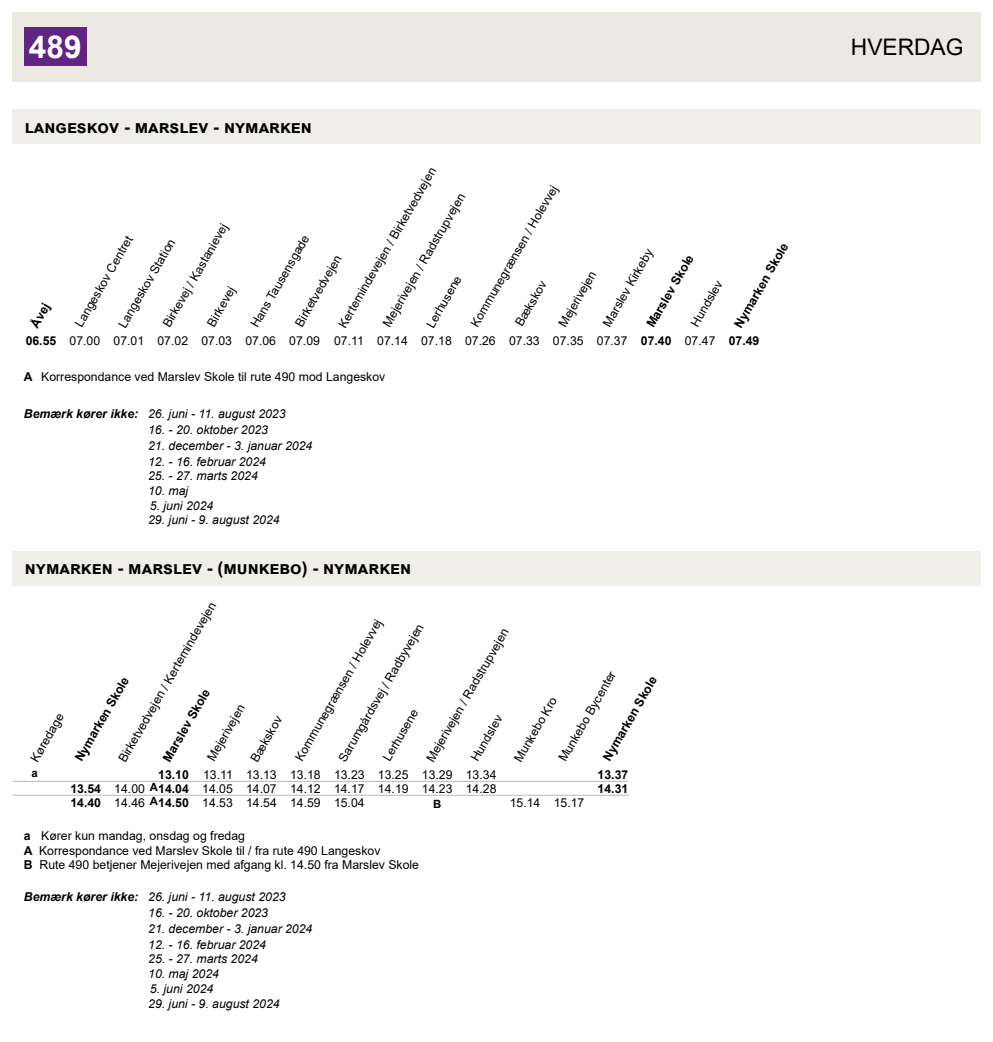
<style>
.page{position:relative;width:993px;height:1042px;background:#fff}
.page>*{position:absolute;margin:0;border:0;box-sizing:border-box;transform-origin:0 0}
.t1{font:700 31.5px "Arial";color:#fff}
.t2{font:22.75px "Arial";color:#000}
.t3{font:700 17.5px "Arial";color:#000}
.t4{font:12.25px/14.7px "Arial";color:#000}
.t5{font:italic 12.25px "Arial";color:#000}
.t6{font:700 12.25px "Arial";color:#000}
.t7{font:700 11.38px/14px "Arial";color:#000}
.s1{font-weight:700}
</style>
<div class="page">
<div style="left:12px;top:12px;width:968px;height:70px;background:#ece9e2"></div>
<div style="left:24px;top:27px;width:63px;height:39px;background:#602483"></div>
<div style="left:12px;top:109px;width:968px;height:35px;background:#f0eee8"></div>
<div style="left:12px;top:551px;width:968px;height:34px;background:#f0eee8"></div>
<hr style="left:12px;top:781px;width:45px;height:1px;background:#bdb7b0">
<svg style="left:57px;top:781px;width:13px;height:1px"></svg>
<hr style="left:70px;top:781px;width:31px;height:1px;background:#bdb7b0">
<svg style="left:101px;top:781px;width:13px;height:1px"></svg>
<hr style="left:114px;top:781px;width:31px;height:1px;background:#bdb7b0">
<svg style="left:145px;top:781px;width:13px;height:1px"></svg>
<hr style="left:158px;top:781px;width:31px;height:1px;background:#bdb7b0">
<svg style="left:189px;top:781px;width:13px;height:1px"></svg>
<hr style="left:202px;top:781px;width:31px;height:1px;background:#bdb7b0">
<svg style="left:233px;top:781px;width:13px;height:1px"></svg>
<hr style="left:246px;top:781px;width:31px;height:1px;background:#bdb7b0">
<svg style="left:277px;top:781px;width:12px;height:1px"></svg>
<hr style="left:289px;top:781px;width:31px;height:1px;background:#bdb7b0">
<svg style="left:320px;top:781px;width:13px;height:1px"></svg>
<hr style="left:333px;top:781px;width:31px;height:1px;background:#bdb7b0">
<svg style="left:364px;top:781px;width:13px;height:1px"></svg>
<hr style="left:377px;top:781px;width:31px;height:1px;background:#bdb7b0">
<svg style="left:408px;top:781px;width:13px;height:1px"></svg>
<hr style="left:421px;top:781px;width:31px;height:1px;background:#bdb7b0">
<svg style="left:452px;top:781px;width:13px;height:1px"></svg>
<hr style="left:465px;top:781px;width:31px;height:1px;background:#bdb7b0">
<svg style="left:496px;top:781px;width:13px;height:1px"></svg>
<hr style="left:509px;top:781px;width:31px;height:1px;background:#bdb7b0">
<svg style="left:540px;top:781px;width:13px;height:1px"></svg>
<hr style="left:553px;top:781px;width:31px;height:1px;background:#bdb7b0">
<svg style="left:584px;top:781px;width:13px;height:1px"></svg>
<hr style="left:597px;top:781px;width:31px;height:1px;background:#bdb7b0">
<hr style="left:12px;top:795px;width:45px;height:1px;background:#bdb7b0">
<svg style="left:57px;top:795px;width:13px;height:1px"></svg>
<hr style="left:70px;top:795px;width:31px;height:1px;background:#bdb7b0">
<svg style="left:101px;top:795px;width:13px;height:1px"></svg>
<hr style="left:114px;top:795px;width:31px;height:1px;background:#bdb7b0">
<svg style="left:145px;top:795px;width:13px;height:1px"></svg>
<hr style="left:158px;top:795px;width:31px;height:1px;background:#bdb7b0">
<svg style="left:189px;top:795px;width:13px;height:1px"></svg>
<hr style="left:202px;top:795px;width:31px;height:1px;background:#bdb7b0">
<svg style="left:233px;top:795px;width:13px;height:1px"></svg>
<hr style="left:246px;top:795px;width:31px;height:1px;background:#bdb7b0">
<svg style="left:277px;top:795px;width:12px;height:1px"></svg>
<hr style="left:289px;top:795px;width:31px;height:1px;background:#bdb7b0">
<svg style="left:320px;top:795px;width:13px;height:1px"></svg>
<hr style="left:333px;top:795px;width:31px;height:1px;background:#bdb7b0">
<svg style="left:364px;top:795px;width:13px;height:1px"></svg>
<hr style="left:377px;top:795px;width:31px;height:1px;background:#bdb7b0">
<svg style="left:408px;top:795px;width:13px;height:1px"></svg>
<hr style="left:421px;top:795px;width:31px;height:1px;background:#bdb7b0">
<svg style="left:452px;top:795px;width:13px;height:1px"></svg>
<hr style="left:465px;top:795px;width:31px;height:1px;background:#bdb7b0">
<svg style="left:496px;top:795px;width:13px;height:1px"></svg>
<hr style="left:509px;top:795px;width:31px;height:1px;background:#bdb7b0">
<svg style="left:540px;top:795px;width:13px;height:1px"></svg>
<hr style="left:553px;top:795px;width:31px;height:1px;background:#bdb7b0">
<svg style="left:584px;top:795px;width:13px;height:1px"></svg>
<hr style="left:597px;top:795px;width:31px;height:1px;background:#bdb7b0">
<h1 class="t1" style="left:29px;top:25px;width:54px">489</h1>
<h2 class="t2" style="left:850px;top:31px;width:114px">HVERDAG</h2>
<h3 class="t3" style="left:25px;top:114px;width:288px">Langeskov - Marslev - Nymarken</h3>
<p class="t6" style="left:26px;top:322px;width:27px;rotate:-60deg">Åvej</p>
<p class="t4" style="left:159px;top:322px;width:119px;rotate:-60deg">Birkevej / Kastanievej</p>
<p class="t4" style="left:72px;top:322px;width:104px;rotate:-60deg">Langeskov Centret</p>
<p class="t4" style="left:115px;top:323px;width:102px;rotate:-60deg">Langeskov Station</p>
<p class="t4" style="left:204px;top:322px;width:45px;rotate:-60deg">Birkevej</p>
<p class="t4" style="left:335px;top:323px;width:184px;rotate:-60deg">Kertemindevejen / Birketvedvejen</p>
<p class="t4" style="left:467px;top:322px;width:163px;rotate:-60deg">Kommunegrænsen / Holevvej</p>
<p class="t4" style="left:379px;top:322px;width:153px;rotate:-60deg">Mejerivejen / Radstrupvejen</p>
<p class="t4" style="left:247px;top:322px;width:106px;rotate:-60deg">Hans Tausensgade</p>
<p class="t4" style="left:599px;top:322px;width:89px;rotate:-60deg">Marslev Kirkeby</p>
<p class="t6" style="left:642px;top:322px;width:83px;rotate:-60deg">Marslev Skole</p>
<p class="t4" style="left:292px;top:322px;width:82px;rotate:-60deg">Birketvedvejen</p>
<p class="t4" style="left:511px;top:321px;width:52px;rotate:-60deg">Bækskov</p>
<p class="t4" style="left:555px;top:322px;width:64px;rotate:-60deg">Mejerivejen</p>
<p class="t4" style="left:423px;top:323px;width:59px;rotate:-60deg">Lerhusene</p>
<p class="t4" style="left:687px;top:322px;width:53px;rotate:-60deg">Hundslev</p>
<p class="t6" style="left:729px;top:322px;width:97px;rotate:-60deg">Nymarken Skole</p>
<p class="t4" style="left:26px;top:333px;width:735px"><span class="s1">06.55</span> 07.00 07.01 07.02 07.03 07.06 07.09 07.11 07.14 07.18 07.26 07.33 07.35 07.37 <span class="s1">07.40</span> 07.47 <span class="s1">07.49</span></p>
<p class="t4" style="left:24px;top:369px;width:363px"><span class="s1">A</span> Korrespondance ved Marslev Skole til rute 490 mod Langeskov</p>
<p class="t5" style="left:24px;top:406px;width:263px"><span class="s1">Bemærk kører ikke:</span> 26. juni - 11. august 2023</p>
<p class="t5" style="left:148px;top:422px;width:121px">16. - 20. oktober 2023</p>
<p class="t5" style="left:148px;top:437px;width:166px">21. december - 3. januar 2024</p>
<p class="t5" style="left:148px;top:453px;width:119px">12. - 16. februar 2024</p>
<p class="t5" style="left:148px;top:468px;width:111px">25. - 27. marts 2024</p>
<p class="t5" style="left:148px;top:483px;width:42px">10. maj</p>
<p class="t5" style="left:150px;top:497px;width:65px">5. juni 2024</p>
<p class="t5" style="left:148px;top:512px;width:133px">29. juni - 9. august 2024</p>
<h3 class="t3" style="left:25px;top:556px;width:387px">Nymarken - Marslev - (Munkebo) - Nymarken</h3>
<p class="t4" style="left:27px;top:757px;width:55px;rotate:-60deg">Køredage</p>
<p class="t4" style="left:115px;top:757px;width:184px;rotate:-60deg">Birketvedvejen / Kertemindevejen</p>
<p class="t6" style="left:71px;top:756px;width:97px;rotate:-60deg">Nymarken Skole</p>
<p class="t6" style="left:158px;top:756px;width:83px;rotate:-60deg">Marslev Skole</p>
<p class="t4" style="left:204px;top:756px;width:64px;rotate:-60deg">Mejerivejen</p>
<p class="t4" style="left:247px;top:757px;width:52px;rotate:-60deg">Bækskov</p>
<p class="t4" style="left:292px;top:756px;width:163px;rotate:-60deg">Kommunegrænsen / Holevvej</p>
<p class="t4" style="left:335px;top:757px;width:159px;rotate:-60deg">Sarumgårdsvej / Radbyvejen</p>
<p class="t4" style="left:423px;top:757px;width:153px;rotate:-60deg">Mejerivejen / Radstrupvejen</p>
<p class="t4" style="left:555px;top:756px;width:104px;rotate:-60deg">Munkebo Bycenter</p>
<p class="t6" style="left:598px;top:755px;width:97px;rotate:-60deg">Nymarken Skole</p>
<p class="t4" style="left:511px;top:757px;width:74px;rotate:-60deg">Munkebo Kro</p>
<p class="t4" style="left:379px;top:756px;width:59px;rotate:-60deg">Lerhusene</p>
<p class="t4" style="left:467px;top:756px;width:53px;rotate:-60deg">Hundslev</p>
<p class="t7" style="left:32px;top:766px;width:8px">a</p>
<p class="t4" style="left:158px;top:767px;width:339px"><span class="s1">13.10</span> 13.11 13.13 13.18 13.23 13.25 13.29 13.34</p>
<p class="t6" style="left:597px;top:766px;width:32px">13.37</p>
<p class="t4" style="left:70px;top:781px;width:427px"><span class="s1">13.54</span> 14.00 <span class="s1">14.04</span> 14.05 14.07 14.12 14.17 14.19 14.23 14.28</p>
<p class="t6" style="left:597px;top:780px;width:32px">14.31</p>
<p class="t4" style="left:70px;top:795px;width:296px"><span class="s1">14.40</span> 14.46 <span class="s1">14.50</span> 14.53 14.54 14.59 15.04</p>
<p class="t4" style="left:509px;top:795px;width:76px">15.14 15.17</p>
<p class="t4" style="left:24px;top:828px;width:396px"><span class="s1">a</span> Kører kun mandag, onsdag og fredag<br><span class="s1">A</span> Korrespondance ved Marslev Skole til / fra rute 490 Langeskov<br><span class="s1">B</span> Rute 490 betjener Mejerivejen med afgang kl. 14.50 fra Marslev Skole</p>
<p class="t7" style="left:150px;top:780px;width:10px">A<br>A</p>
<p class="t7" style="left:433px;top:797px;width:10px">B</p>
<p class="t5" style="left:24px;top:889px;width:263px"><span class="s1">Bemærk kører ikke:</span> 26. juni - 11. august 2023</p>
<p class="t5" style="left:148px;top:905px;width:121px">16. - 20. oktober 2023</p>
<p class="t5" style="left:148px;top:921px;width:166px">21. december - 3. januar 2024</p>
<p class="t5" style="left:148px;top:936px;width:119px">12. - 16. februar 2024</p>
<p class="t5" style="left:148px;top:951px;width:111px">25. - 27. marts 2024</p>
<p class="t5" style="left:148px;top:966px;width:72px">10. maj 2024</p>
<p class="t5" style="left:150px;top:980px;width:65px">5. juni 2024</p>
<p class="t5" style="left:148px;top:995px;width:133px">29. juni - 9. august 2024</p>
</div>
